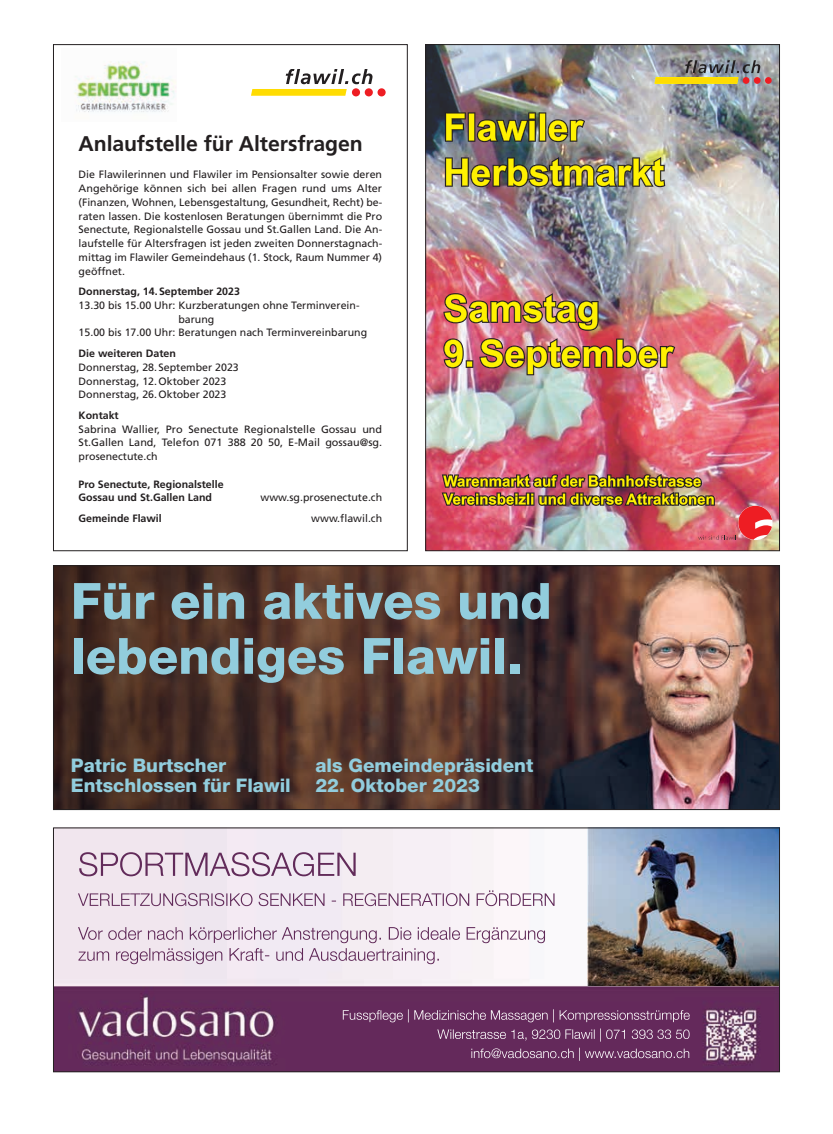
<style>
.page{position:relative;width:833px;height:1134px;background:#fff}
.page>*{position:absolute;margin:0;border:0;box-sizing:border-box;transform-origin:0 0}
.t1{font:800 50px/55px "Helvetica Neue LT Pro";color:#92cddd}
.t2{font:700 21.25px "Frutiger LT Std";letter-spacing:-.005em;color:#231f20}
.t3{font:800 18.75px/20.6px "Helvetica Neue LT Pro";color:#92cddd}
.t4{font:10.62px/13.8px "Frutiger LT Std";color:#231f20;text-align:justify}
.t5{font:700 10.62px/13.8px "Frutiger LT Std";color:#231f20}
</style>
<div class="page">
<img style="left:55px;top:830px;width:723px;height:240px">
<img style="left:587px;top:830px;width:191px;height:156px">
<div style="left:53px;top:828px;width:727px;height:244px;border:1px solid #231f20"></div>
<img style="left:550px;top:567px;width:228px;height:241px">
<svg style="left:55px;top:567px;width:495px;height:241px;background:#4e3228"></svg>
<div style="left:53px;top:565px;width:727px;height:245px;border:1px solid #231f20"></div>
<img style="left:427px;top:46px;width:351px;height:503px">
<img style="left:445px;top:112px;width:140px;height:30px">
<img style="left:445px;top:157px;width:220px;height:30px">
<svg style="left:654px;top:60px;width:118px;height:24px;background:#a29871"></svg>
<img style="left:443px;top:293px;width:155px;height:38px">
<svg style="left:443px;top:338px;width:30px;height:30px"></svg>
<img style="left:479px;top:338px;width:196px;height:37px">
<img style="left:441px;top:474px;width:331px;height:66px">
<svg style="left:251px;top:69px;width:121px;height:27px"></svg>
<div style="left:352px;top:88px;width:8px;height:8px;background:#ee1d23;border-radius:50%"></div>
<div style="left:365px;top:88px;width:8px;height:8px;background:#ee1d23;border-radius:50%"></div>
<div style="left:377px;top:88px;width:9px;height:8px;background:#ee1d23;border-radius:50%"></div>
<img style="left:74px;top:61px;width:102px;height:51px">
<h2 class="t2" style="left:79px;top:131px;width:286px">Anlaufstelle für Altersfragen</h2>
<p class="t4" style="left:79px;top:168px;width:305px">Die Flawilerinnen und Flawiler im Pensionsalter sowie deren Angehörige können sich bei allen Fragen rund ums Alter (Finanzen, Wohnen, Lebensgestaltung, Gesundheit, Recht) be&shy;raten lassen. Die kostenlosen Beratungen übernimmt die Pro Senectute, Regionalstelle Gossau und St.Gallen Land. Die An&shy;laufstelle für Altersfragen ist jeden zweiten Donnerstagnach&shy;mittag im Flawiler Gemeindehaus (1. Stock, Raum Nummer 4) geöffnet.</p>
<p class="t5" style="left:79px;top:285px;width:163px">Donnerstag, 14.September 2023</p>
<p class="t4" style="left:79px;top:298px;width:282px">13.30 bis 15.00 Uhr: Kurzberatungen ohne Terminverein-</p>
<p class="t4" style="left:178px;top:312px;width:38px">barung</p>
<p class="t4" style="left:79px;top:326px;width:290px">15.00 bis 17.00 Uhr: Beratungen nach Terminvereinbarung</p>
<p class="t5" style="left:79px;top:346px;width:99px">Die weiteren Daten</p>
<p class="t4" style="left:79px;top:360px;width:162px;text-align:left">Donnerstag, 28. September 2023<br>Donnerstag, 12.Oktober 2023<br>Donnerstag, 26.Oktober 2023</p>
<p class="t5" style="left:79px;top:408px;width:42px">Kontakt</p>
<p class="t4" style="left:79px;top:422px;width:305px">Sabrina Wallier, Pro Senectute Regionalstelle Gossau und St.Gallen Land, Telefon 071 388 20 50, E-Mail gossau@sg. prosenectute.ch</p>
<p class="t5" style="left:79px;top:477px;width:147px">Pro Senectute, Regionalstelle<br>Gossau und St.Gallen Land</p>
<p class="t4" style="left:260px;top:491px;width:123px">www.sg.prosenectute.ch</p>
<p class="t5" style="left:79px;top:511px;width:85px">Gemeinde Flawil</p>
<p class="t4" style="left:311px;top:511px;width:72px">www.flawil.ch</p>
<h1 class="t1" style="left:71px;top:573px;width:482px">Für ein aktives und lebendiges Flawil.</h1>
<h3 class="t3" style="left:71px;top:754px;width:221px">Patric Burtscher<br>Entschlossen für Flawil</h3>
<h3 class="t3" style="left:315px;top:754px;width:219px">als Gemeindepräsident</h3>
<h3 class="t3" style="left:315px;top:775px;width:166px">22. Oktober 2023</h3>
</div>
